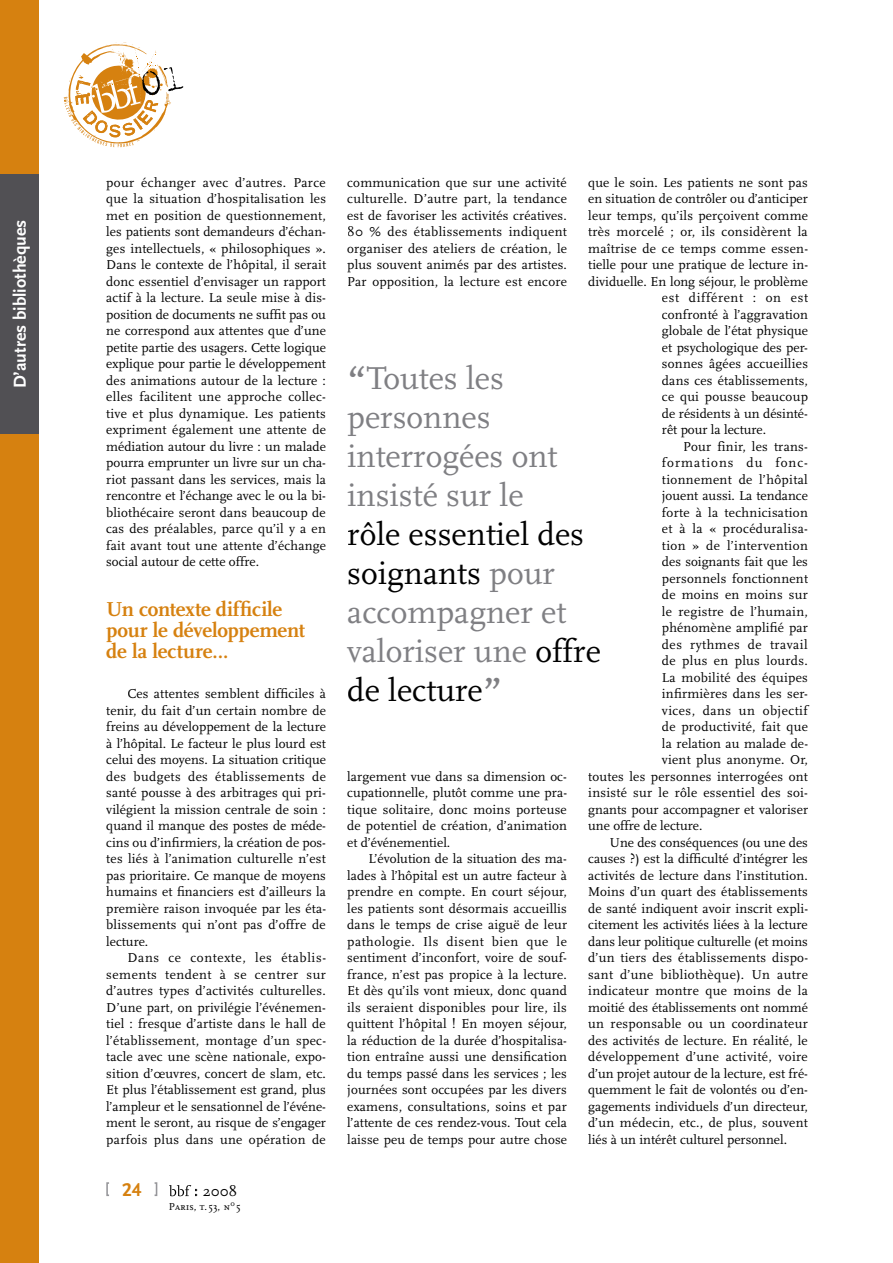
<style>
.page{position:relative;width:893px;height:1263px;background:#fff}
.page>*{position:absolute;margin:0;border:0;box-sizing:border-box;transform-origin:0 0}
.t1{font:33px/39px "Scala";color:#000}
.t2{font:33px/39px "Scala";color:#7f7f83}
.t3{font:700 21px/21px "Scala";letter-spacing:-.01em;color:#d68110}
.t4{font:700 19.5px "Scala Sans LF";color:#d68110}
.t5{font:700 18px "Scala Sans LF";color:#fff}
.t6{font:15px "Scala";color:#000}
.t7{font:13.5px/16.5px "Scala";letter-spacing:.015em;color:#000;text-align:justify}
.t8{font:13.5px "Scala";letter-spacing:.035em;color:#000}
.t9{font:13.5px "Scala";letter-spacing:.05em;color:#000}
.t10{font:13.5px "Scala";letter-spacing:.075em;color:#000}
.t11{font:10.5px "Scala Caps";color:#000}
.s1{font-family:"Scala Sans";font-weight:700}
.s2{font-size:48px}
.s3{color:#7f7f83}
.s4{font-size:48px;color:#7f7f83}
</style>
<div class="page">
<svg style="left:106px;top:1182px;width:3px;height:14px"></svg>
<svg style="left:155px;top:1182px;width:2px;height:14px"></svg>
<svg style="left:169px;top:1185px;width:22px;height:11px"></svg>
<div style="left:0;top:0;width:38px;height:1263px;background:#d68110"></div>
<svg style="left:64px;top:43px;width:119px;height:104px"></svg>
<div style="left:0;top:174px;width:38px;height:260px;background:#515054"></div>
<h3 class="t5" style="left:10px;top:388px;width:170px;rotate:-90deg">D’autres bibliothèques</h3>
<p class="t7" style="left:106px;top:174px;width:221px">pour échanger avec d’autres. Parce que la situation d’hospitalisation les met en position de questionnement, les patients sont demandeurs d’échan&shy;ges intellectuels, « philosophiques ».<br>Dans le contexte de l’hôpital, il serait donc essentiel d’envisager un rapport actif à la lecture. La seule mise à dis&shy;position de documents ne suffit pas ou ne correspond aux attentes que d’une petite partie des usagers. Cette logique explique pour partie le développement des animations autour de la lecture : elles facilitent une approche collec&shy;tive et plus dynamique. Les patients expriment également une attente de médiation autour du livre : un malade pourra emprunter un livre sur un cha&shy;riot passant dans les services, mais la rencontre et l’échange avec le ou la bi&shy;bliothécaire seront dans beaucoup de cas des préalables, parce qu’il y a en fait avant tout une attente d’échange social autour de cette offre.</p>
<h2 class="t3" style="left:106px;top:598px;width:200px">Un contexte difficile pour le développement de la lecture…</h2>
<p class="t7" style="left:106px;top:686px;width:221px;text-indent:21px">Ces attentes semblent difficiles à tenir, du fait d’un certain nombre de freins au développement de la lecture à l’hôpital. Le facteur le plus lourd est celui des moyens. La situation critique des budgets des établissements de santé pousse à des arbitrages qui pri&shy;vilégient la mission centrale de soin : quand il manque des postes de méde&shy;cins ou d’infirmiers, la création de pos&shy;tes liés à l’animation culturelle n’est pas prioritaire. Ce manque de moyens humains et financiers est d’ailleurs la première raison invoquée par les éta&shy;blissements qui n’ont pas d’offre de lecture.</p>
<p class="t7" style="left:106px;top:950px;width:221px;text-indent:21px">Dans ce contexte, les établis&shy;sements tendent à se centrer sur d’autres types d’activités culturelles.<br>D’une part, on privilégie l’événemen&shy;tiel : fresque d’artiste dans le hall de l’établissement, montage d’un spec&shy;tacle avec une scène nationale, expo&shy;sition d’œuvres, concert de slam, etc.<br>Et plus l’établissement est grand, plus l’ampleur et le sensationnel de l’événe&shy;ment le seront, au risque de s’engager parfois plus dans une opération de</p>
<h3 class="t4" style="left:122px;top:1179px;width:21px">24</h3>
<p class="t6" style="left:194px;top:1183px;width:44px"><span class="s1">:</span> 2008</p>
<p class="t11" style="left:169px;top:1200px;width:74px">Paris, t. 53, n<sup>o</sup> 5</p>
<p class="t7" style="left:588px;top:174px;width:221px">que le soin. Les patients ne sont pas</p>
<p class="t7" style="left:588px;top:191px;width:221px">en situation de contrôler ou d’anticiper</p>
<p class="t7" style="left:588px;top:207px;width:221px">leur temps, qu’ils perçoivent comme</p>
<p class="t7" style="left:588px;top:224px;width:221px">très morcelé ; or, ils considèrent la</p>
<p class="t7" style="left:588px;top:240px;width:221px">maîtrise de ce temps comme essen-</p>
<p class="t7" style="left:588px;top:257px;width:221px">tielle pour une pratique de lecture in-</p>
<p class="t7" style="left:588px;top:273px;width:221px">dividuelle. En long séjour, le problème</p>
<p class="t9" style="left:662px;top:290px;width:148px">est différent : on est</p>
<p class="t7" style="left:662px;top:306px;width:148px">confronté à l’aggravation</p>
<p class="t7" style="left:662px;top:323px;width:148px">globale de l’état physique</p>
<p class="t7" style="left:662px;top:339px;width:148px">et psychologique des per-</p>
<p class="t7" style="left:662px;top:356px;width:148px">sonnes âgées accueillies</p>
<p class="t7" style="left:662px;top:372px;width:148px">dans ces établissements,</p>
<p class="t7" style="left:662px;top:389px;width:147px">ce qui pousse beaucoup</p>
<p class="t7" style="left:662px;top:405px;width:147px">de résidents à un désinté-</p>
<p class="t7" style="left:662px;top:422px;width:106px">rêt pour la lecture.</p>
<p class="t7" style="left:683px;top:438px;width:126px">Pour finir, les trans-</p>
<p class="t10" style="left:662px;top:455px;width:148px">formations du fonc-</p>
<p class="t7" style="left:662px;top:471px;width:147px">tionnement de l’hôpital</p>
<p class="t7" style="left:662px;top:488px;width:147px">jouent aussi. La tendance</p>
<p class="t7" style="left:662px;top:504px;width:147px">forte à la technicisation</p>
<p class="t7" style="left:662px;top:521px;width:148px">et à la « procéduralisa-</p>
<p class="t7" style="left:662px;top:537px;width:147px">tion » de l’intervention</p>
<p class="t7" style="left:662px;top:554px;width:147px">des soignants fait que les</p>
<p class="t7" style="left:662px;top:570px;width:148px">personnels fonctionnent</p>
<p class="t7" style="left:662px;top:587px;width:147px">de moins en moins sur</p>
<p class="t7" style="left:662px;top:603px;width:147px">le registre de l’humain,</p>
<p class="t7" style="left:662px;top:620px;width:147px">phénomène amplifié par</p>
<p class="t8" style="left:662px;top:637px;width:147px">des rythmes de travail</p>
<p class="t7" style="left:662px;top:653px;width:147px">de plus en plus lourds.</p>
<p class="t7" style="left:662px;top:669px;width:147px">La mobilité des équipes</p>
<p class="t7" style="left:662px;top:686px;width:147px">infirmières dans les ser-</p>
<p class="t8" style="left:662px;top:703px;width:147px">vices, dans un objectif</p>
<p class="t7" style="left:662px;top:719px;width:147px">de productivité, fait que</p>
<p class="t7" style="left:662px;top:735px;width:148px">la relation au malade de-</p>
<p class="t7" style="left:662px;top:752px;width:148px">vient plus anonyme. Or,</p>
<p class="t7" style="left:588px;top:768px;width:221px">toutes les personnes interrogées ont</p>
<p class="t7" style="left:588px;top:785px;width:221px">insisté sur le rôle essentiel des soi-</p>
<p class="t7" style="left:588px;top:801px;width:221px">gnants pour accompagner et valoriser</p>
<p class="t7" style="left:588px;top:818px;width:116px">une offre de lecture.</p>
<p class="t7" style="left:609px;top:834px;width:200px">Une des conséquences (ou une des</p>
<p class="t7" style="left:588px;top:851px;width:221px">causes ?) est la difficulté d’intégrer les</p>
<p class="t7" style="left:588px;top:867px;width:221px">activités de lecture dans l’institution.</p>
<p class="t7" style="left:588px;top:884px;width:221px">Moins d’un quart des établissements</p>
<p class="t7" style="left:588px;top:900px;width:221px">de santé indiquent avoir inscrit expli-</p>
<p class="t7" style="left:588px;top:917px;width:221px">citement les activités liées à la lecture</p>
<p class="t7" style="left:588px;top:933px;width:221px">dans leur politique culturelle (et moins</p>
<p class="t7" style="left:588px;top:950px;width:221px">d’un tiers des établissements dispo-</p>
<p class="t7" style="left:588px;top:966px;width:221px">sant d’une bibliothèque). Un autre</p>
<p class="t7" style="left:588px;top:983px;width:221px">indicateur montre que moins de la</p>
<p class="t7" style="left:588px;top:999px;width:221px">moitié des établissements ont nommé</p>
<p class="t7" style="left:588px;top:1016px;width:221px">un responsable ou un coordinateur</p>
<p class="t7" style="left:588px;top:1032px;width:221px">des activités de lecture. En réalité, le</p>
<p class="t7" style="left:588px;top:1049px;width:221px">développement d’une activité, voire</p>
<p class="t7" style="left:588px;top:1065px;width:221px">d’un projet autour de la lecture, est fré-</p>
<p class="t7" style="left:588px;top:1082px;width:221px">quemment le fait de volontés ou d’en-</p>
<p class="t7" style="left:588px;top:1098px;width:221px">gagements individuels d’un directeur,</p>
<p class="t7" style="left:588px;top:1115px;width:221px">d’un médecin, etc., de plus, souvent</p>
<p class="t7" style="left:588px;top:1131px;width:200px">liés à un intérêt culturel personnel.</p>
<p class="t7" style="left:347px;top:174px;width:221px">communication que sur une activité culturelle. D’autre part, la tendance est de favoriser les activités créatives.<br>80 % des établissements indiquent organiser des ateliers de création, le plus souvent animés par des artistes.<br>Par opposition, la lecture est encore</p>
<h1 class="t2" style="left:347px;top:359px;width:212px"><span class="s2">“</span>Toutes les personnes interrogées ont insisté sur le</h1>
<h1 class="t1" style="left:347px;top:515px;width:255px">rôle essentiel des soignants <span class="s3">pour accompagner et valoriser une</span> offre de lecture<span class="s4">”</span></h1>
<p class="t7" style="left:347px;top:768px;width:221px">largement vue dans sa dimension oc&shy;cupationnelle, plutôt comme une pra&shy;tique solitaire, donc moins porteuse de potentiel de création, d’animation et d’événementiel.</p>
<p class="t7" style="left:347px;top:851px;width:221px;text-indent:21px">L’évolution de la situation des ma&shy;lades à l’hôpital est un autre facteur à prendre en compte. En court séjour, les patients sont désormais accueillis dans le temps de crise aiguë de leur pathologie. Ils disent bien que le sentiment d’inconfort, voire de souf&shy;france, n’est pas propice à la lecture.<br>Et dès qu’ils vont mieux, donc quand ils seraient disponibles pour lire, ils quittent l’hôpital ! En moyen séjour, la réduction de la durée d’hospitalisa&shy;tion entraîne aussi une densification du temps passé dans les services ; les journées sont occupées par les divers examens, consultations, soins et par l’attente de ces rendez-vous. Tout cela laisse peu de temps pour autre chose</p>
</div>
